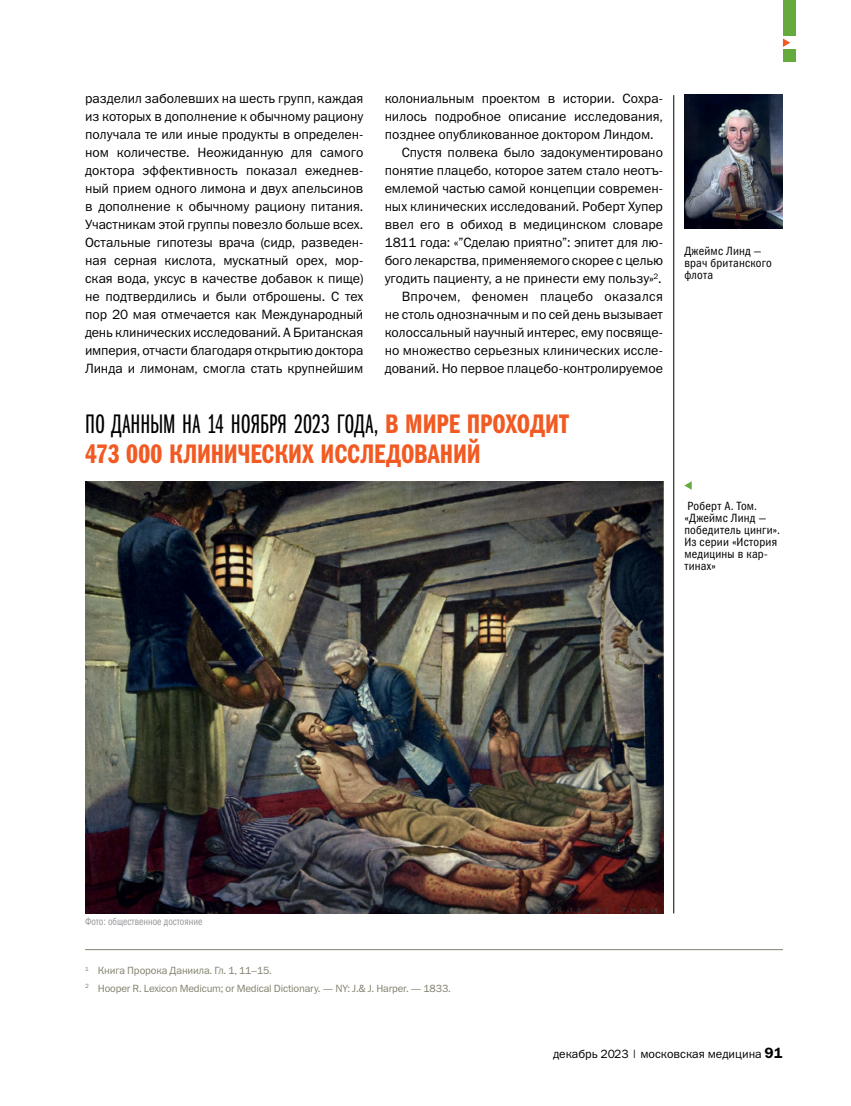
<style>
.page{position:relative;width:851px;height:1106px;background:#fff}
.page>*{position:absolute;margin:0;border:0;box-sizing:border-box;transform-origin:0 0}
.t1{font:27px "Franklin Gothic Book X Cmp ITC";color:#000}
.t2{font:27px "Franklin Gothic Demi Cmp ITC";letter-spacing:-.005em;color:#f15a22}
.t3{font:13.5px/18px "Franklin Gothic Book ITC";color:#000;text-align:justify}
.t4{font:13.5px "Franklin Gothic Book ITC";letter-spacing:.02em;color:#000}
.t5{font:12px/12px "Franklin Gothic Book Cond ITC";letter-spacing:.015em;color:#000}
.t6{font:12px "Franklin Gothic Book ITC";color:#000}
.t7{font:10.5px/17.7px "Franklin Gothic Book ITC";letter-spacing:-.015em;color:#82806d}
.t8{font:10.5px "Franklin Gothic Book Cond ITC";color:#939598;scale:.9 1}
.s1{font-family:"Franklin Gothic Demi Cmp ITC";color:#f15a22}
.s2{font-family:"Franklin Gothic Demi ITC";font-size:15px}
</style>
<div class="page">
<hr style="left:673px;top:95px;width:1px;height:818px;background:#000">
<svg style="left:684px;top:481px;width:7px;height:9px"></svg>
<img style="left:85px;top:481px;width:578px;height:433px">
<img style="left:684px;top:94px;width:98px;height:135px">
<hr style="left:85px;top:949px;width:697px;height:1px;background:#82806d">
<div style="left:782px;top:0;width:13px;height:62px;background:#64aa3c"></div>
<div style="left:782px;top:36px;width:13px;height:13px;background:#fff"></div>
<svg style="left:782px;top:38px;width:8px;height:9px"></svg>
<p class="t3" style="left:85px;top:89px;width:280px">разделил заболевших на шесть групп, каждая из которых в дополнение к обычному рациону получала те или иные продукты в определен&shy;ном количестве. Неожиданную для самого доктора эффективность показал ежеднев&shy;ный прием одного лимона и двух апельсинов в дополнение к обычному рациону питания.<br>Участникам этой группы повезло больше всех.<br>Остальные гипотезы врача (сидр, разведен&shy;ная серная кислота, мускатный орех, мор&shy;ская вода, уксус в качестве добавок к пище) не подтвердились и были отброшены. С тех пор 20 мая отмечается как Международный день клинических исследований. А Британская империя, отчасти благодаря открытию доктора Линда и лимонам, смогла стать крупнейшим</p>
<p class="t3" style="left:384px;top:89px;width:280px">колониальным проектом в истории. Сохра-</p>
<p class="t3" style="left:384px;top:107px;width:280px">нилось подробное описание исследования,</p>
<p class="t3" style="left:384px;top:125px;width:270px">позднее опубликованное доктором Линдом.</p>
<p class="t3" style="left:401px;top:143px;width:263px">Спустя полвека было задокументировано</p>
<p class="t3" style="left:384px;top:161px;width:280px">понятие плацебо, которое затем стало неотъ-</p>
<p class="t3" style="left:384px;top:179px;width:280px">емлемой частью самой концепции современ-</p>
<p class="t3" style="left:384px;top:197px;width:280px">ных клинических исследований. Роберт Хупер</p>
<p class="t3" style="left:384px;top:215px;width:280px">ввел его в обиход в медицинском словаре</p>
<p class="t3" style="left:384px;top:233px;width:280px">1811 года: «”Сделаю приятно”: эпитет для лю-</p>
<p class="t3" style="left:384px;top:251px;width:280px">бого лекарства, применяемого скорее с целью</p>
<p class="t3" style="left:384px;top:269px;width:278px">угодить пациенту, а не принести ему пользу»<sup>2</sup>.</p>
<p class="t4" style="left:401px;top:288px;width:263px">Впрочем, феномен плацебо оказался</p>
<p class="t3" style="left:384px;top:305px;width:280px">не столь однозначным и по сей день вызывает</p>
<p class="t3" style="left:384px;top:323px;width:280px">колоссальный научный интерес, ему посвяще-</p>
<p class="t3" style="left:384px;top:341px;width:280px">но множество серьезных клинических иссле-</p>
<p class="t3" style="left:384px;top:359px;width:280px">дований. Но первое плацебо-контролируемое</p>
<h1 class="t1" style="left:85px;top:409px;width:485px">ПО ДАННЫМ НА 14 НОЯБРЯ 2023 ГОДА, <span class="s1">В МИРЕ ПРОХОДИТ</span></h1>
<h1 class="t2" style="left:85px;top:438px;width:397px">473 000 КЛИНИЧЕСКИХ ИССЛЕДОВАНИЙ</h1>
<p class="t5" style="left:684px;top:245px;width:89px">Джеймс Линд — врач британского флота</p>
<p class="t5" style="left:684px;top:500px;width:97px">Роберт А. Том. «Джеймс Линд — победитель цинги».<br>Из серии «История медицины в кар&shy;тинах»</p>
<p class="t8" style="left:85px;top:915px;width:132px">Фото: общественное достояние</p>
<p class="t7" style="left:85px;top:961px;width:367px"><sup>1</sup> Книга Пророка Даниила. Гл. 1, 11–15.<br><sup>2</sup> Hooper R. Lexicon Medicum; or Medical Dictionary. — NY: J.&amp; J. Harper. — 1833.</p>
<p class="t6" style="left:553px;top:1045px;width:231px">декабрь 2023 | московская медицина <span class="s2">91</span></p>
</div>
